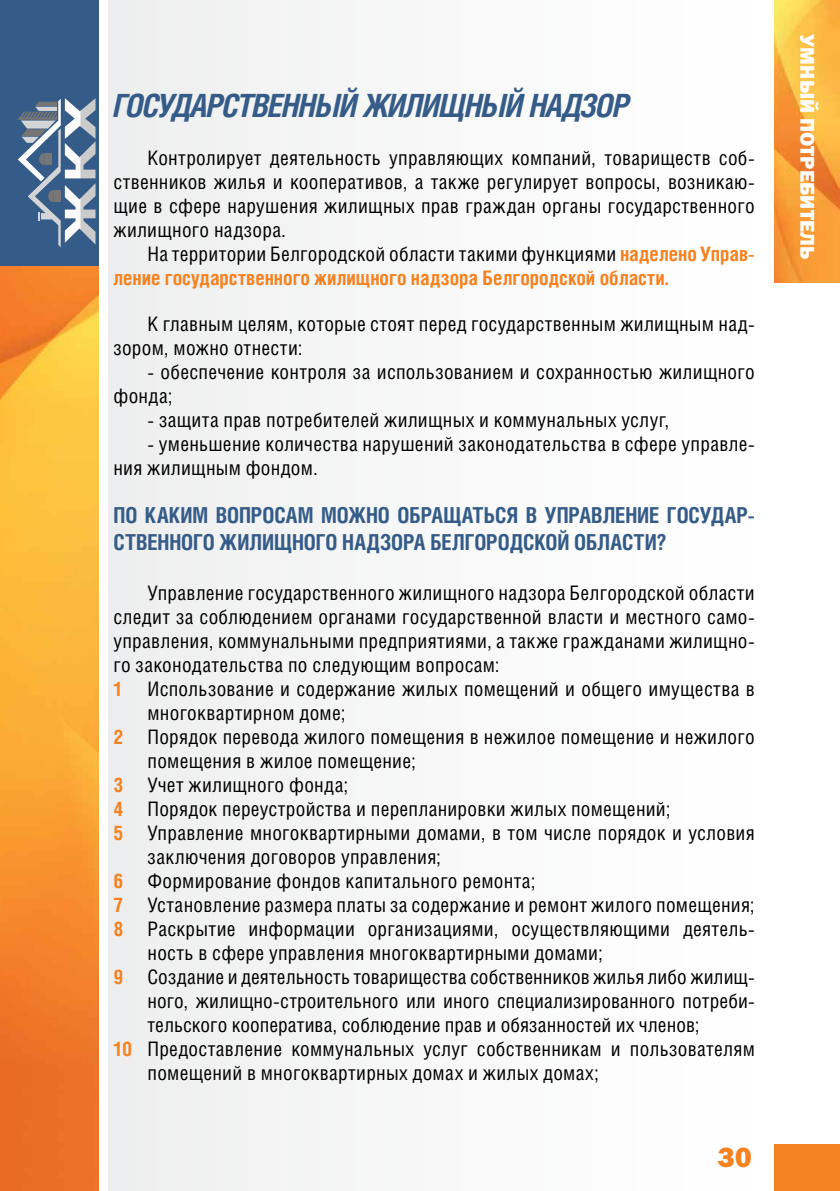
<style>
.page{position:relative;width:840px;height:1191px;background:#fff}
.page>*{position:absolute;margin:0;border:0;box-sizing:border-box;transform-origin:0 0}
.t1{font:italic 700 32px "Helios Cond";letter-spacing:-.035em;color:#355c88}
.t2{font:28px "Franklin Gothic Heavy C";color:#f58220}
.t3{font:700 22px/26.4px "Helios Cond";letter-spacing:-.005em;color:#355c88}
.t4{font:20px/24px "Helios Cond";letter-spacing:.015em;color:#000}
.t5{font:700 20px/24px "Helios Cond";color:#f58220}
.t6{font:20px "Franklin Gothic Heavy C";letter-spacing:.01em;color:#fff}
.s1{font-weight:400;color:#000}
.s2{font-weight:700;color:#f58220}
</style>
<div class="page">
<div style="left:0;top:0;width:108px;height:267px;background:#355c88"></div>
<img style="left:0;top:266px;width:99px;height:925px">
<div style="left:108px;top:0;width:730px;height:1191px;background:#f8f9f9"></div>
<svg style="left:839px;top:0;width:1px;height:1191px"></svg>
<img style="left:774px;top:0;width:65px;height:282px">
<div style="left:99px;top:0;width:9px;height:1191px;background:#fff"></div>
<div style="left:774px;top:1143px;width:65px;height:48px;background:#f58220"></div>
<svg style="left:18px;top:98px;width:77px;height:149px"></svg>
<h1 class="t1" style="left:113px;top:86px;width:518px">ГОСУДАРСТВЕННЫЙ ЖИЛИЩНЫЙ НАДЗОР</h1>
<p class="t4" style="left:113px;top:145px;width:642px;text-align:justify;text-indent:34px">Контролирует деятельность управляющих компаний, товариществ соб&shy;ственников жилья и кооперативов, а также регулирует вопросы, возникаю&shy;щие в сфере нарушения жилищных прав граждан органы государственного жилищного надзора.</p>
<p class="t5" style="left:113px;top:241px;width:642px;text-indent:34px"><span class="s1">На территории Белгородской области такими функциями</span> наделено Управ&shy;ление государственного жилищного надзора Белгородской области.</p>
<p class="t4" style="left:113px;top:311px;width:642px;text-indent:34px">К главным целям, которые стоят перед государственным жилищным над&shy;зором, можно отнести:</p>
<p class="t4" style="left:113px;top:359px;width:642px;text-indent:34px">- обеспечение контроля за использованием и сохранностью жилищного фонда;</p>
<p class="t4" style="left:147px;top:407px;width:523px">- защита прав потребителей жилищных и коммунальных услуг,</p>
<p class="t4" style="left:113px;top:431px;width:642px;text-indent:34px">- уменьшение количества нарушений законодательства в сфере управле&shy;ния жилищным фондом.</p>
<p class="t3" style="left:113px;top:501px;width:642px">ПО КАКИМ ВОПРОСАМ МОЖНО ОБРАЩАТЬСЯ В УПРАВЛЕНИЕ ГОСУДАР-<br>СТВЕННОГО ЖИЛИЩНОГО НАДЗОРА БЕЛГОРОДСКОЙ ОБЛАСТИ?</p>
<p class="t4" style="left:147px;top:580px;width:608px">Управление государственного жилищного надзора Белгородской области</p>
<p class="t4" style="left:113px;top:604px;width:640px">следит за соблюдением органами государственной власти и местного само-</p>
<p class="t4" style="left:113px;top:628px;width:642px">управления, коммунальными предприятиями, а также гражданами жилищно-</p>
<p class="t4" style="left:113px;top:652px;width:387px">го законодательства по следующим вопросам:</p>
<p class="t4" style="left:113px;top:676px;width:642px"><span class="s2">1</span> Использование и содержание жилых помещений и общего имущества в</p>
<p class="t4" style="left:147px;top:700px;width:199px">многоквартирном доме;</p>
<p class="t4" style="left:113px;top:724px;width:642px"><span class="s2">2</span> Порядок перевода жилого помещения в нежилое помещение и нежилого</p>
<p class="t4" style="left:147px;top:748px;width:270px">помещения в жилое помещение;</p>
<p class="t4" style="left:113px;top:772px;width:236px"><span class="s2">3</span> Учет жилищного фонда;</p>
<p class="t4" style="left:113px;top:796px;width:558px"><span class="s2">4</span> Порядок переустройства и перепланировки жилых помещений;</p>
<p class="t4" style="left:113px;top:820px;width:642px"><span class="s2">5</span> Управление многоквартирными домами, в том числе порядок и условия</p>
<p class="t4" style="left:147px;top:844px;width:295px">заключения договоров управления;</p>
<p class="t4" style="left:113px;top:868px;width:423px"><span class="s2">6</span> Формирование фондов капитального ремонта;</p>
<p class="t4" style="left:113px;top:892px;width:642px"><span class="s2">7</span> Установление размера платы за содержание и ремонт жилого помещения;</p>
<p class="t4" style="left:113px;top:916px;width:642px"><span class="s2">8</span> Раскрытие информации организациями, осуществляющими деятель-</p>
<p class="t4" style="left:147px;top:940px;width:456px">ность в сфере управления многоквартирными домами;</p>
<p class="t4" style="left:113px;top:964px;width:642px"><span class="s2">9</span> Создание и деятельность товарищества собственников жилья либо жилищ-</p>
<p class="t4" style="left:147px;top:988px;width:608px">ного, жилищно-строительного или иного специализированного потреби-</p>
<p class="t4" style="left:147px;top:1012px;width:553px">тельского кооператива, соблюдение прав и обязанностей их членов;</p>
<p class="t4" style="left:113px;top:1036px;width:642px"><span class="s2">10</span> Предоставление коммунальных услуг собственникам и пользователям</p>
<p class="t4" style="left:147px;top:1060px;width:453px">помещений в многоквартирных домах и жилых домах;</p>
<h2 class="t2" style="left:717px;top:1141px;width:36px">30</h2>
<p class="t6" style="left:818px;top:34px;width:227px;rotate:90deg">УМНЫЙ ПОТРЕБИТЕЛЬ</p>
</div>
